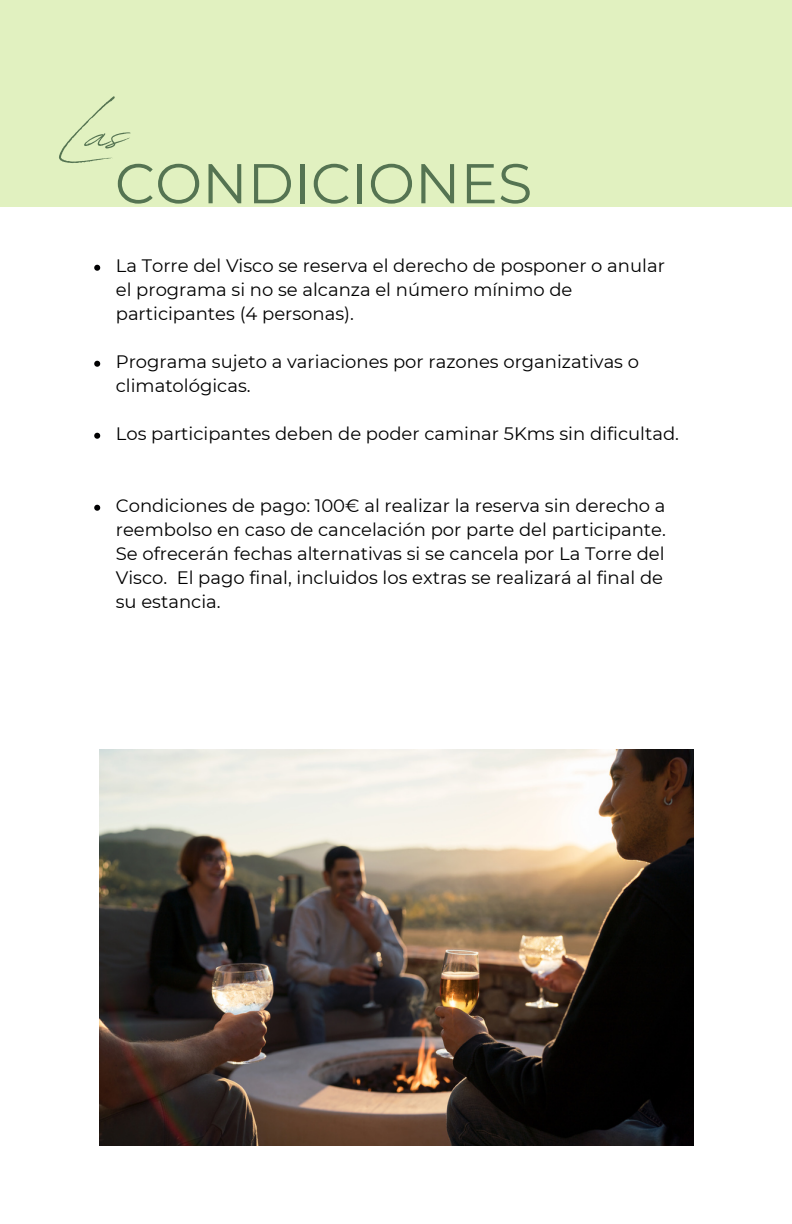
<style>
.page{position:relative;width:792px;height:1224px;background:#fff}
.page>*{position:absolute;margin:0;border:0;box-sizing:border-box;transform-origin:0 0}
.t1{font:81.2px "Revive 80 Signature";color:#557452}
.t2{font:56px "Montserrat";color:#557452}
.t3{font:18px/24px "Montserrat";color:#000001}
</style>
<div class="page">
<div style="left:0;top:0;width:792px;height:207px;background:#e1f1c0"></div>
<svg style="left:94px;top:265px;width:6px;height:6px"></svg>
<svg style="left:94px;top:361px;width:6px;height:6px"></svg>
<svg style="left:94px;top:433px;width:6px;height:6px"></svg>
<svg style="left:94px;top:505px;width:6px;height:6px"></svg>
<img style="left:99px;top:749px;width:594px;height:396px">
<p class="t1" style="left:64px;top:70px;width:65px">Las</p>
<p class="t2" style="left:115px;top:149px;width:419px">CONDICIONES</p>
<p class="t3" style="left:116px;top:254px;width:551px">La Torre del Visco se reserva el derecho de posponer o anular el programa si no se alcanza el número mínimo de participantes (4 personas).</p>
<p class="t3" style="left:116px;top:350px;width:525px">Programa sujeto a variaciones por razones organizativas o climatológicas.</p>
<p class="t3" style="left:116px;top:422px;width:565px">Los participantes deben de poder caminar 5Kms sin dificultad.</p>
<p class="t3" style="left:116px;top:494px;width:552px">Condiciones de pago: 100€ al realizar la reserva sin derecho a reembolso en caso de cancelación por parte del participante.<br>Se ofrecerán fechas alternativas si se cancela por La Torre del Visco. El pago final, incluidos los extras se realizará al final de su estancia.</p>
</div>
